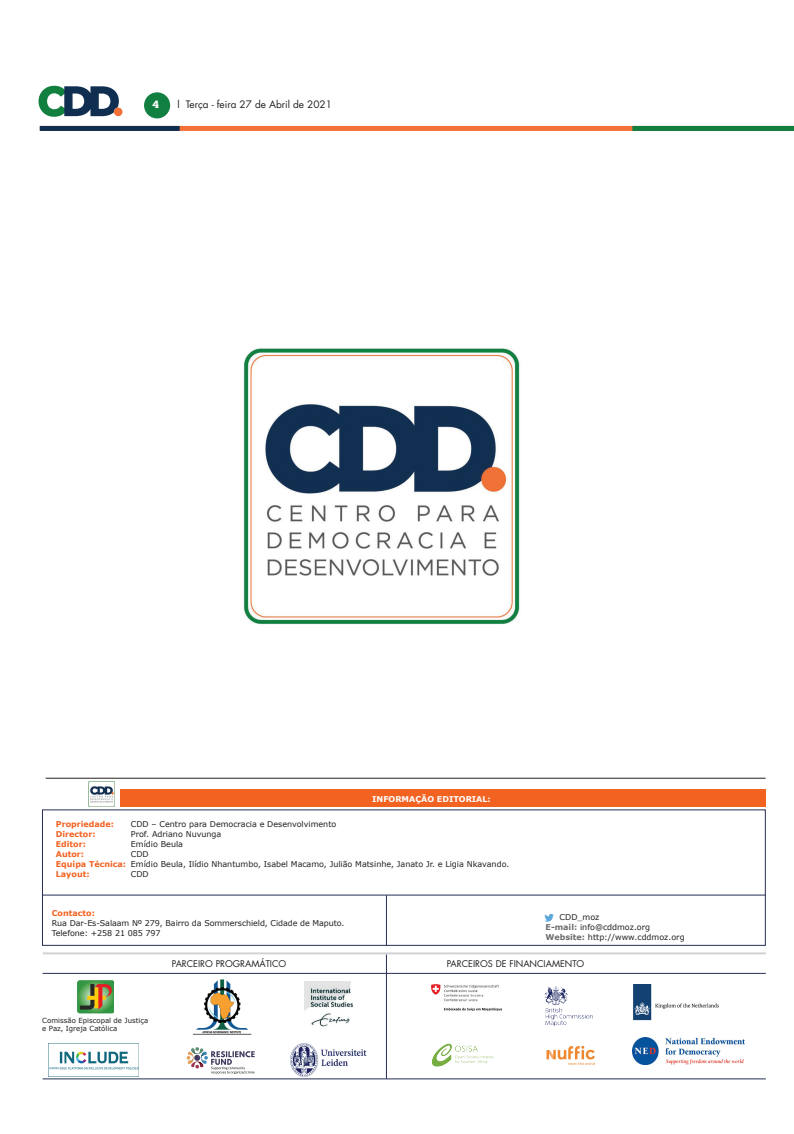
<style>
.page{position:relative;width:794px;height:1134px;background:#fff}
.page>*{position:absolute;margin:0;border:0;box-sizing:border-box;transform-origin:0 0}
.t1{font:10px "Futura LT";color:#231f20}
.t2{font:700 10px "Popular";color:#fff}
.t3{font:9px "Futura LT";color:#231f20}
.t4{font:8px/10px "Verdana";color:#231f20}
.t5{font:700 8px "Verdana";color:#f26221}
.t6{font:700 8px "Verdana";color:#fff}
.t7{font:7px/8.4px "Verdana";color:#231f20}
.s1{font-weight:700;color:#f26221}
.s2{font-weight:700;color:#6c6d70}
</style>
<div class="page">
<div style="left:42px;top:126px;width:752px;height:5px;background:#f37138"></div>
<div style="left:632px;top:126px;width:162px;height:5px;background:#107f40"></div>
<div style="left:40px;top:126px;width:140px;height:5px;background:#102e4f"></div>
<div style="left:144px;top:92px;width:26px;height:26px;background:#107f40;border-radius:50%"></div>
<svg style="left:39px;top:86px;width:83px;height:31px"></svg>
<div style="left:120px;top:789px;width:645px;height:18px;background:#f26221"></div>
<hr style="left:42px;top:895px;width:723px;height:1px;background:#252e53">
<hr style="left:386px;top:895px;width:1px;height:50px;background:#252e53">
<svg style="left:544px;top:913px;width:10px;height:9px"></svg>
<hr style="left:46px;top:778px;width:719px;height:1px;background:#231f20">
<img style="left:89px;top:781px;width:26px;height:26px">
<hr style="left:386px;top:954px;width:1px;height:125px;background:#252e53">
<hr style="left:43px;top:952px;width:723px;height:2px;background:#d1d2d4">
<hr style="left:43px;top:973px;width:723px;height:1px;background:#252e53">
<hr style="left:43px;top:1079px;width:723px;height:1px;background:#252e53">
<img style="left:78px;top:980px;width:36px;height:34px">
<img style="left:193px;top:979px;width:59px;height:56px">
<img style="left:49px;top:1051px;width:89px;height:19px">
<img style="left:290px;top:1044px;width:76px;height:32px">
<img style="left:304px;top:982px;width:49px;height:45px">
<svg style="left:186px;top:1047px;width:69px;height:27px"></svg>
<img style="left:431px;top:984px;width:70px;height:26px">
<img style="left:633px;top:984px;width:86px;height:37px">
<img style="left:431px;top:1043px;width:63px;height:24px">
<img style="left:546px;top:1045px;width:49px;height:20px">
<img style="left:632px;top:1038px;width:112px;height:26px">
<img style="left:544px;top:986px;width:49px;height:40px">
<img style="left:244px;top:348px;width:276px;height:276px">
<p class="t2" style="left:153px;top:98px;width:8px">4</p>
<p class="t1" style="left:177px;top:98px;width:156px">l Terça - feira 27 de Abril de 2021</p>
<p class="t6" style="left:372px;top:793px;width:120px">INFORMAÇÃO EDITORIAL:</p>
<p class="t5" style="left:56px;top:819px;width:60px">Propriedade:</p>
<p class="t4" style="left:131px;top:819px;width:207px">CDD – Centro para Democracia e Desenvolvimento</p>
<p class="t5" style="left:56px;top:829px;width:41px">Director:</p>
<p class="t4" style="left:131px;top:829px;width:92px">Prof. Adriano Nuvunga</p>
<p class="t5" style="left:56px;top:839px;width:32px">Editor:</p>
<p class="t4" style="left:131px;top:839px;width:54px">Emídio Beula</p>
<p class="t5" style="left:56px;top:849px;width:30px">Autor:</p>
<p class="t4" style="left:56px;top:849px;width:455px;text-indent:75px">CDD<br><span class="s1">Equipa Técnica:</span> Emídio Beula, Ilídio Nhantumbo, Isabel Macamo, Julião Matsinhe, Janato Jr. e Ligia Nkavando.<br><span class="s1">Layout:</span></p>
<p class="t4" style="left:131px;top:869px;width:19px">CDD</p>
<p class="t5" style="left:52px;top:907px;width:45px">Contacto:</p>
<p class="t4" style="left:52px;top:918px;width:294px">Rua Dar-Es-Salaam Nº 279, Bairro da Sommerschield, Cidade de Maputo.<br>Telefone: +258 21 085 797</p>
<p class="t4" style="left:545px;top:912px;width:141px;text-indent:14px">CDD_moz<br><span class="s2">E-mail:</span> info@cddmoz.org<br><span class="s2">Website:</span> http://www.cddmoz.org</p>
<p class="t7" style="left:42px;top:1016px;width:108px">Comissão Episcopal de Justiça e Paz, Igreja Católica</p>
<p class="t3" style="left:172px;top:958px;width:116px">PARCEIRO PROGRAMÁTICO</p>
<p class="t3" style="left:447px;top:958px;width:139px">PARCEIROS DE FINANCIAMENTO</p>
</div>
